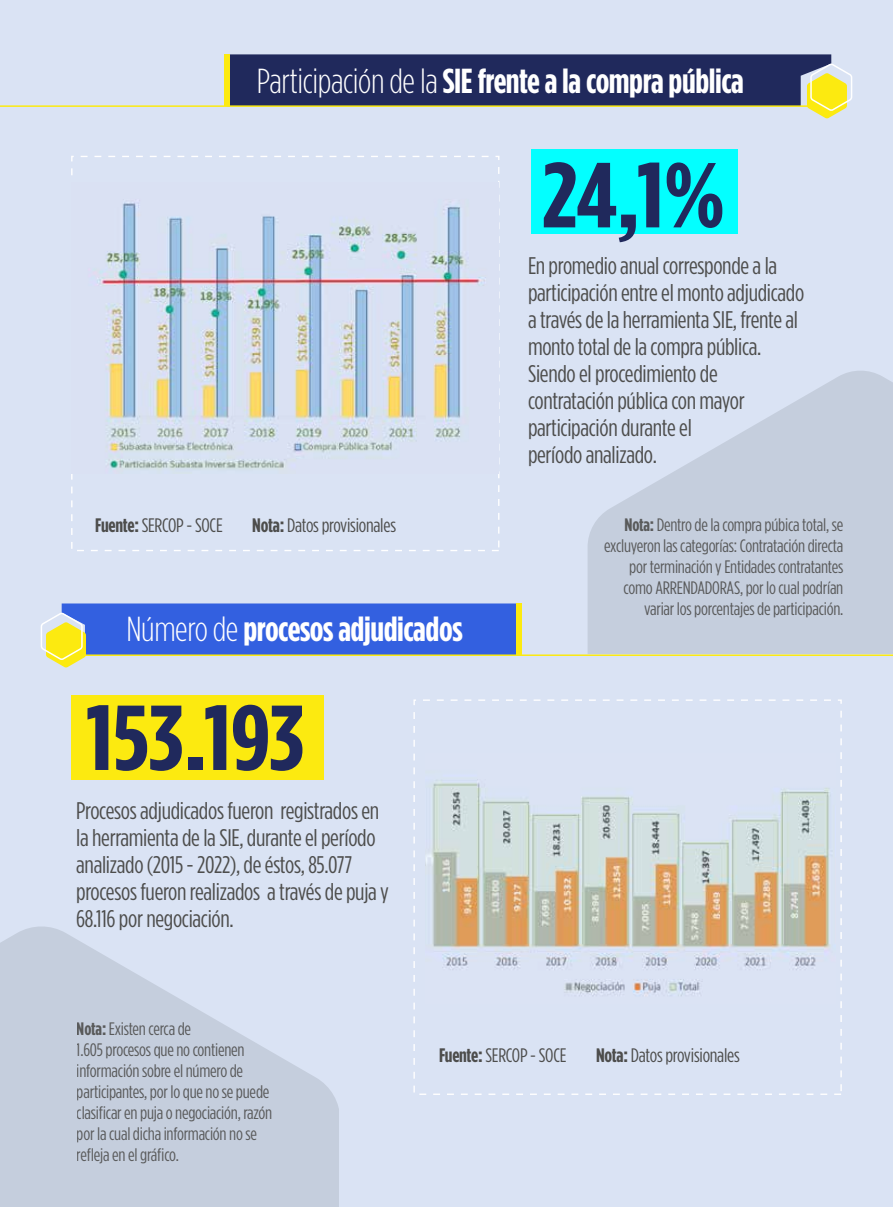
<style>
.page{position:relative;width:893px;height:1207px;background:#fff}
.page>*{position:absolute;margin:0;border:0;box-sizing:border-box;transform-origin:0 0}
.t1{font:700 91.95px "Gotham Cond";color:#20295c;scale:1.16 1}
.t2{font:700 34.65px "Gotham Cond";letter-spacing:-.01em;color:#fff;scale:1.05 1}
.t3{font:24px/27px "Gotham Cond";letter-spacing:-.01em;color:#4d4d4c;scale:1.05 1}
.t4{font:19.5px "Gotham Cond";letter-spacing:-.01em;color:#4d4d4c;scale:1.05 1}
.t5{font:18px/21px "Gotham Cond";letter-spacing:-.01em;color:#4d4d4c;text-align:right;scale:1.05 1}
.s1{font-weight:300}
.s2{font-weight:700}
</style>
<div class="page">
<div style="left:0;top:0;width:893px;height:1206px;background:#dae3f4"></div>
<div style="left:71px;top:156px;width:428px;height:395px;background:#dae3f4;border:1px dashed #fff"></div>
<img style="left:72px;top:182px;width:427px;height:291px">
<div style="left:413px;top:699px;width:429px;height:395px;background:#dae3f4;border:1px dashed #fff"></div>
<hr style="left:72px;top:654px;width:821px;height:2px;background:#fcea10">
<img style="left:426px;top:780px;width:405px;height:216px">
<svg style="left:40px;top:603px;width:476px;height:64px"></svg>
<div style="left:516px;top:603px;width:6px;height:52px;background:#fcea10"></div>
<hr style="left:0;top:105px;width:821px;height:2px;background:#fcea10">
<svg style="left:227px;top:54px;width:626px;height:64px"></svg>
<div style="left:224px;top:54px;width:5px;height:52px;background:#fcea10"></div>
<div style="left:72px;top:695px;width:252px;height:84px;background:#fcea10"></div>
<div style="left:531px;top:149px;width:206px;height:85px;background:#03ffff"></div>
<svg style="left:588px;top:371px;width:305px;height:282px;fill:#c5cedd"></svg>
<svg style="left:0;top:926px;width:339px;height:280px;fill:#c5cedd"></svg>
<h2 class="t2" style="left:257px;top:60px;width:465px"><span class="s1">Participaciónde la</span> SIE frente a la compra pública</h2>
<h1 class="t1" style="left:542px;top:141px;width:160px">24,1%</h1>
<p class="t4" style="left:95px;top:514px;width:123px"><span class="s2">Fuente:</span> SERCOP - SOCE</p>
<p class="t4" style="left:252px;top:514px;width:138px"><span class="s2">Nota:</span> Datos provisionales</p>
<h2 class="t2" style="left:126px;top:608px;width:322px"><span class="s1">Número de</span> procesos adjudicados</h2>
<h1 class="t1" style="left:86px;top:683px;width:190px">153.193</h1>
<p class="t3" style="left:76px;top:796px;width:299px">Procesos adjudicados fueron registrados en la herramienta de la SIE, durante el período analizado (2015 - 2022), de éstos, 85.077 procesos fueron realizados a través de puja y 68.116 por negociación.</p>
<p class="t3" style="left:528px;top:252px;width:265px">En promedio anual corresponde a la participación entre el monto adjudicado a través de la herramienta SIE, frente al monto total de la compra pública.<br>Siendo el procedimiento de contratación pública con mayor participación durante el<br>período analizado.</p>
<p class="t5" style="left:604px;top:513px;width:229px"><span class="s2">Nota:</span> Dentro de la compra púbica total, se excluyeron las categorías: Contratación directa por terminación y Entidades contratantes como ARRENDADORAS, por lo cual podrían variar los porcentajes de participación.</p>
<p class="t5" style="left:77px;top:1017px;width:188px;text-align:left"><span class="s2">Nota:</span> Existen cerca de<br>1.605 procesos que no contienen información sobre el número de participantes, por lo que no se puede clasificar en puja o negociación, razón por la cual dicha información no se refleja en el gráfico.</p>
<p class="t4" style="left:439px;top:1043px;width:123px"><span class="s2">Fuente:</span> SERCOP - SOCE</p>
<p class="t4" style="left:596px;top:1043px;width:138px"><span class="s2">Nota:</span> Datos provisionales</p>
<p class="t4" style="left:438px;top:1057px;width:123px"><span class="s2">Fuente:</span> SERCOP - SOCE</p>
</div>
